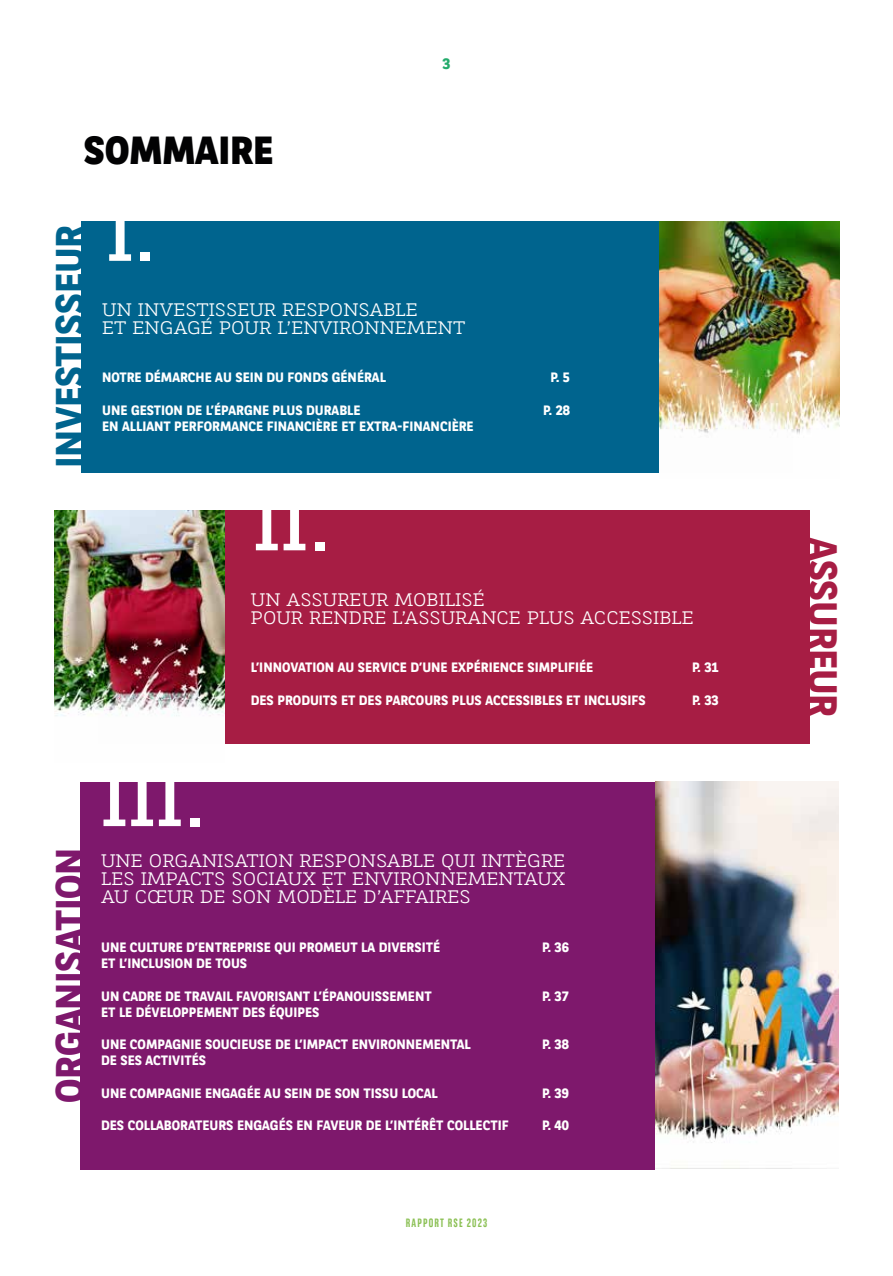
<style>
.page{position:relative;width:893px;height:1276px;background:#fff}
.page>*{position:absolute;margin:0;border:0;box-sizing:border-box;transform-origin:0 0}
.t1{font:73.65px "BNPP Slab Serif Expanded";color:#fff}
.t2{font:700 39px "BNPP Sans";letter-spacing:-.01em;color:#00648e}
.t3{font:700 39px "BNPP Sans";letter-spacing:-.01em;color:#7e186c}
.t4{font:700 39px "BNPP Sans";letter-spacing:-.01em;color:#a71d44}
.t5{font:800 39px "BNPP Sans";color:#020203}
.t6{font:300 18px/18px "BNPP Slab Serif Expanded";color:#fff}
.t7{font:700 15px "BNPP Sans";color:#24ab6c}
.t8{font:700 13.5px "BNPP Sans";color:#fff}
.t9{font:700 12px "BNPP Sans Condensed";letter-spacing:.1em;color:#8bc054}
</style>
<div class="page">
<div style="left:81px;top:221px;width:711px;height:252px;background:#00648e"></div>
<div style="left:80px;top:782px;width:711px;height:387px;background:#7e186c"></div>
<div style="left:98px;top:510px;width:712px;height:234px;background:#a71d44"></div>
<img style="left:659px;top:221px;width:180px;height:252px">
<img style="left:54px;top:510px;width:171px;height:234px">
<img style="left:655px;top:782px;width:184px;height:386px">
<h2 class="t5" style="left:84px;top:124px;width:191px">SOMMAIRE</h2>
<p class="t7" style="left:442px;top:54px;width:9px">3</p>
<h2 class="t2" style="left:43px;top:468px;width:244px;rotate:-90deg">INVESTISSEUR</h2>
<h1 class="t1" style="left:106px;top:185px;width:52px">I.</h1>
<h3 class="t6" style="left:102px;top:299px;width:365px">UN INVESTISSEUR RESPONSABLE<br>ET ENGAGÉ POUR L’ENVIRONNEMENT</h3>
<p class="t8" style="left:102px;top:368px;width:285px">NOTRE DÉMARCHE AU SEIN DU FONDS GÉNÉRAL</p>
<p class="t8" style="left:550px;top:368px;width:21px">P. 5</p>
<p class="t8" style="left:102px;top:401px;width:260px">UNE GESTION DE L’ÉPARGNE PLUS DURABLE</p>
<p class="t8" style="left:543px;top:401px;width:28px">P. 28</p>
<p class="t8" style="left:102px;top:417px;width:373px">EN ALLIANT PERFORMANCE FINANCIÈRE ET EXTRA-FINANCIÈRE</p>
<h1 class="t1" style="left:253px;top:474px;width:79px">II.</h1>
<h3 class="t6" style="left:251px;top:590px;width:444px">UN ASSUREUR MOBILISÉ<br>POUR RENDRE L’ASSURANCE PLUS ACCESSIBLE</h3>
<p class="t8" style="left:251px;top:658px;width:344px">L’INNOVATION AU SERVICE D’UNE EXPÉRIENCE SIMPLIFIÉE</p>
<p class="t8" style="left:692px;top:658px;width:28px">P. 31</p>
<p class="t8" style="left:251px;top:691px;width:396px">DES PRODUITS ET DES PARCOURS PLUS ACCESSIBLES ET INCLUSIFS</p>
<p class="t8" style="left:692px;top:691px;width:28px">P. 33</p>
<h2 class="t3" style="left:43px;top:1102px;width:256px;rotate:-90deg">ORGANISATION</h2>
<h1 class="t1" style="left:101px;top:750px;width:107px">III.</h1>
<h3 class="t6" style="left:101px;top:851px;width:466px;text-align:justify">UNE ORGANISATION RESPONSABLE QUI INTÈGRE LES IMPACTS SOCIAUX ET ENVIRONNEMENTAUX AU CŒUR DE SON MODÈLE D’AFFAIRES</h3>
<p class="t8" style="left:101px;top:938px;width:341px">UNE CULTURE D’ENTREPRISE QUI PROMEUT LA DIVERSITÉ</p>
<p class="t8" style="left:542px;top:938px;width:28px">P. 36</p>
<p class="t8" style="left:101px;top:954px;width:148px">ET L’INCLUSION DE TOUS</p>
<p class="t8" style="left:101px;top:986px;width:332px">UN CADRE DE TRAVAIL FAVORISANT L’ÉPANOUISSEMENT</p>
<p class="t8" style="left:542px;top:986px;width:28px">P. 37</p>
<p class="t8" style="left:101px;top:1003px;width:220px">ET LE DÉVELOPPEMENT DES ÉQUIPES</p>
<p class="t8" style="left:101px;top:1035px;width:371px">UNE COMPAGNIE SOUCIEUSE DE L’IMPACT ENVIRONNEMENTAL</p>
<p class="t8" style="left:542px;top:1035px;width:28px">P. 38</p>
<p class="t8" style="left:101px;top:1051px;width:106px">DE SES ACTIVITÉS</p>
<p class="t8" style="left:101px;top:1084px;width:338px">UNE COMPAGNIE ENGAGÉE AU SEIN DE SON TISSU LOCAL</p>
<p class="t8" style="left:542px;top:1084px;width:28px">P. 39</p>
<p class="t8" style="left:101px;top:1116px;width:409px">DES COLLABORATEURS ENGAGÉS EN FAVEUR DE L’INTÉRÊT COLLECTIF</p>
<p class="t8" style="left:542px;top:1116px;width:28px">P. 40</p>
<p class="t9" style="left:406px;top:1216px;width:83px">RAPPORT RSE 2023</p>
<h2 class="t4" style="left:850px;top:538px;width:180px;rotate:90deg">ASSUREUR</h2>
</div>
